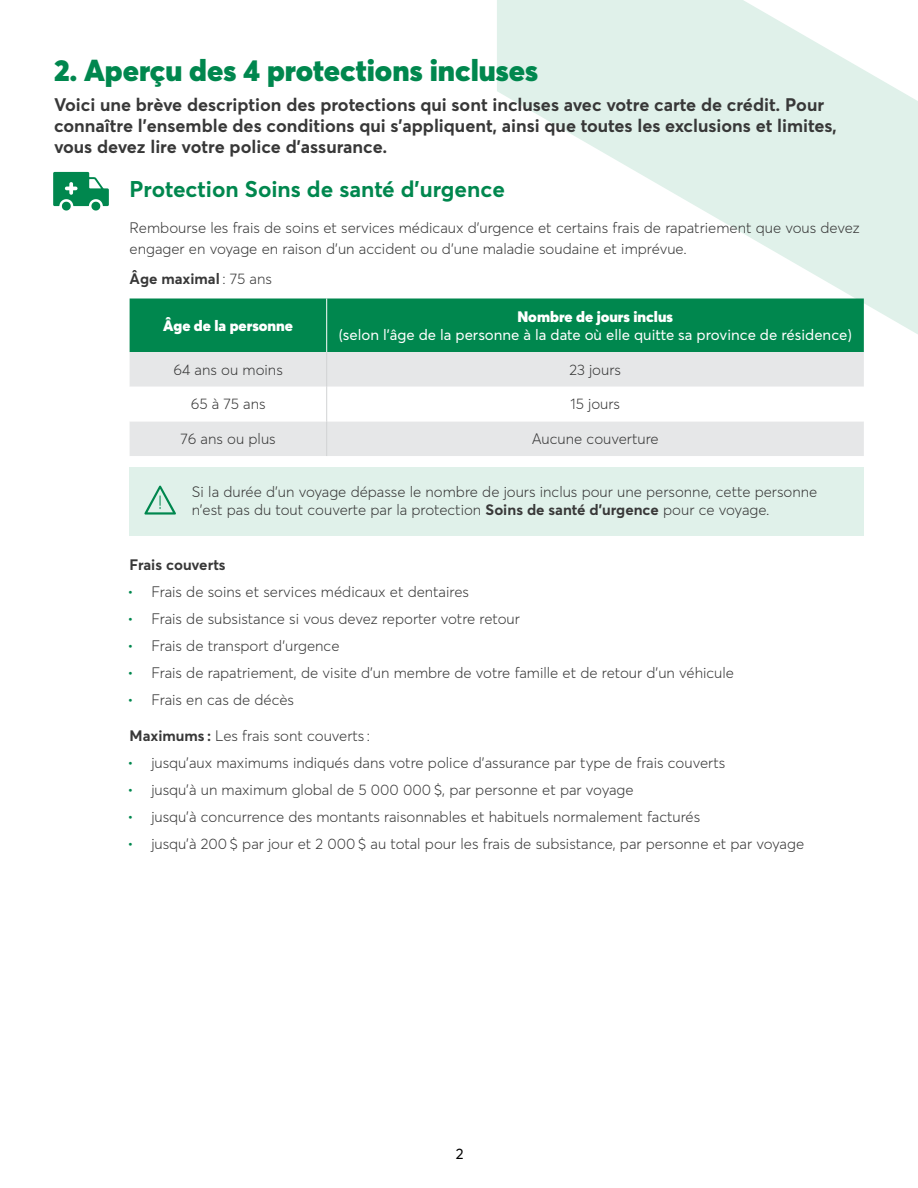
<style>
.page{position:relative;width:918px;height:1188px;background:#fff}
.page>*{position:absolute;margin:0;border:0;box-sizing:border-box;transform-origin:0 0}
.t1{font:900 30px "Averta";color:#00874e}
.t2{font:700 22.5px "Averta";color:#00874e}
.t3{font:700 18px/21px "Averta";color:#383838}
.t4{font:300 15px/21px "Averta";color:#383838}
.t5{font:15px/18px "Averta";color:#fff;text-align:center}
.t6{font:700 15px "Averta";color:#383838}
.t7{font:900 15px "Averta";color:#fff}
.t8{font:15px "Averta";color:#000}
.s1{font-weight:300}
.s2{font-weight:900}
.s3{font-weight:700}
.s4{color:#00874e}
</style>
<div class="page">
<svg style="left:497px;top:0;width:421px;height:334px;fill:#e0f1ea"></svg>
<div style="left:129px;top:467px;width:735px;height:69px;background:#e0f1ea"></div>
<div style="left:130px;top:298px;width:734px;height:54px;background:#00874e"></div>
<div style="left:130px;top:352px;width:734px;height:104px;background:#e6e7e8"></div>
<svg style="left:130px;top:387px;width:734px;height:34px"></svg>
<hr style="left:326px;top:298px;width:1px;height:54px;background:#fff">
<hr style="left:326px;top:421px;width:1px;height:35px;background:#d1d3d4">
<hr style="left:326px;top:352px;width:1px;height:35px;background:#d1d3d4">
<hr style="left:326px;top:387px;width:1px;height:34px;background:#d1d3d4">
<svg style="left:53px;top:172px;width:56px;height:39px"></svg>
<svg style="left:144px;top:486px;width:32px;height:29px"></svg>
<h2 class="t1" style="left:54px;top:51px;width:486px">2. Aperçu des 4 protections incluses</h2>
<p class="t3" style="left:54px;top:94px;width:784px">Voici une brève description des protections qui sont incluses avec votre carte de crédit. Pour connaître l’ensemble des conditions qui s’appliquent, ainsi que toutes les exclusions et limites, vous devez lire votre police d’assurance.</p>
<h3 class="t2" style="left:130px;top:174px;width:377px">Protection Soins de santé d’urgence</h3>
<p class="t4" style="left:130px;top:217px;width:732px">Rembourse les frais de soins et services médicaux d’urgence et certains frais de rapatriement que vous devez engager en voyage en raison d’un accident ou d’une maladie soudaine et imprévue.</p>
<p class="t6" style="left:130px;top:269px;width:144px">Âge maximal <span class="s1">: 75 ans</span></p>
<p class="t7" style="left:163px;top:316px;width:131px">Âge de la personne</p>
<p class="t5" style="left:339px;top:308px;width:515px"><span class="s2">Nombre de jours inclus<br></span>(selon l’âge de la personne à la date où elle quitte sa province de résidence)</p>
<p class="t4" style="left:173px;top:359px;width:111px">64 ans ou moins</p>
<p class="t4" style="left:570px;top:359px;width:53px">23 jours</p>
<p class="t4" style="left:191px;top:394px;width:76px">65 à 75 ans</p>
<p class="t4" style="left:571px;top:394px;width:51px">15 jours</p>
<p class="t4" style="left:181px;top:428px;width:97px">76 ans ou plus</p>
<p class="t4" style="left:532px;top:428px;width:128px">Aucune couverture</p>
<p class="t4" style="left:192px;top:482px;width:627px;line-height:18px">Si la durée d’un voyage dépasse le nombre de jours inclus pour une personne, cette personne n’est pas du tout couverte par la protection <span class="s3">Soins de santé d’urgence</span> pour ce voyage.</p>
<p class="t6" style="left:130px;top:555px;width:98px">Frais couverts</p>
<p class="t4" style="left:127px;top:581px;width:343px"><span class="s4">•</span> Frais de soins et services médicaux et dentaires</p>
<p class="t4" style="left:127px;top:608px;width:394px"><span class="s4">•</span> Frais de subsistance si vous devez reporter votre retour</p>
<p class="t4" style="left:127px;top:635px;width:214px"><span class="s4">•</span> Frais de transport d’urgence</p>
<p class="t4" style="left:127px;top:662px;width:608px"><span class="s4">•</span> Frais de rapatriement, de visite d’un membre de votre famille et de retour d’un véhicule</p>
<p class="t4" style="left:127px;top:689px;width:168px"><span class="s4">•</span> Frais en cas de décès</p>
<p class="t4" style="left:130px;top:725px;width:242px"><span class="s3">Maximums :</span> Les frais sont couverts :</p>
<p class="t4" style="left:127px;top:752px;width:599px"><span class="s4">•</span> jusqu’aux maximums indiqués dans votre police d’assurance par type de frais couverts</p>
<p class="t4" style="left:127px;top:779px;width:508px"><span class="s4">•</span> jusqu’à un maximum global de 5 000 000 $, par personne et par voyage</p>
<p class="t4" style="left:127px;top:806px;width:574px"><span class="s4">•</span> jusqu’à concurrence des montants raisonnables et habituels normalement facturés</p>
<p class="t4" style="left:127px;top:833px;width:678px"><span class="s4">•</span> jusqu’à 200 $ par jour et 2 000 $ au total pour les frais de subsistance, par personne et par voyage</p>
<p class="t8" style="left:456px;top:1144px;width:9px">2</p>
</div>
